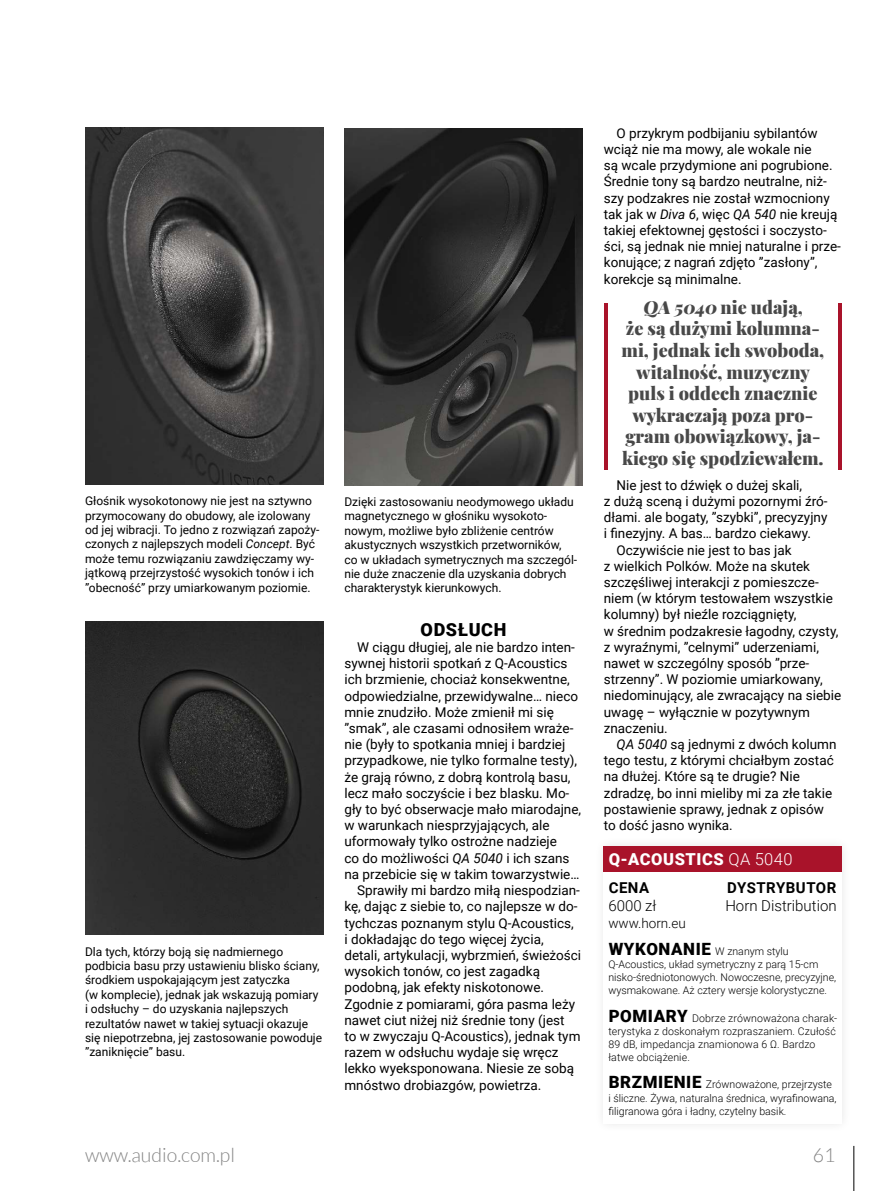
<style>
.page{position:relative;width:893px;height:1191px;background:#fff}
.page>*{position:absolute;margin:0;border:0;box-sizing:border-box;transform-origin:0 0}
.t1{font:300 19.5px "Lato";color:#858585}
.t2{font:900 18px/21.6px "Playfair Display";color:#484848;text-align:center}
.t3{font:900 18px "Roboto";letter-spacing:.035em;color:#000}
.t4{font:900 16.5px "Roboto";letter-spacing:.035em;color:#fff}
.t5{font:300 15px "Roboto";color:#000}
.t6{font:700 15px "Roboto";letter-spacing:.035em;color:#000}
.t7{font:13.5px/16.2px "Roboto";color:#000}
.t8{font:300 13.5px "Roboto";color:#000}
.t9{font:12px/14.4px "Roboto";color:#000}
.t10{font:300 10.65px/13.2px "Roboto";color:#000}
.s1{font-style:italic}
.s2{font-weight:300}
.s3{font-weight:900;font-size:16.95px}
</style>
<div class="page">
<hr style="left:854px;top:1145px;width:1px;height:46px;background:#000">
<div style="left:604px;top:846px;width:238px;height:25px;background:#a9132a"></div>
<hr style="left:604px;top:303px;width:4px;height:166px;background:#a9132a">
<hr style="left:838px;top:303px;width:4px;height:166px;background:#a9132a">
<img style="left:344px;top:128px;width:239px;height:357px">
<img style="left:85px;top:621px;width:238px;height:313px">
<img style="left:85px;top:128px;width:238px;height:357px">
<p class="t9" style="left:85px;top:493px;width:236px">Głośnik wysokotonowy nie jest na sztywno przymocowany do obudowy, ale izolowany od jej wibracji. To jedno z rozwiązań zapoży&shy;czonych z najlepszych modeli <span class="s1">Concept</span>. Być może temu rozwiązaniu zawdzięczamy wy&shy;jątkową przejrzystość wysokich tonów i ich ”obecność” przy umiarkowanym poziomie.</p>
<p class="t9" style="left:85px;top:943px;width:239px">Dla tych, którzy boją się nadmiernego podbicia basu przy ustawieniu blisko ściany, środkiem uspokajającym jest zatyczka<br>(w komplecie), jednak jak wskazują pomiary i odsłuchy – do uzyskania najlepszych rezultatów nawet w takiej sytuacji okazuje się niepotrzebna, jej zastosowanie powoduje ”zaniknięcie” basu.</p>
<p class="t9" style="left:344px;top:494px;width:234px">Dzięki zastosowaniu neodymowego układu magnetycznego w głośniku wysokoto&shy;nowym, możliwe było zbliżenie centrów akustycznych wszystkich przetworników, co w układach symetrycznych ma szczegól&shy;nie duże znaczenie dla uzyskania dobrych charakterystyk kierunkowych.</p>
<h2 class="t3" style="left:421px;top:617px;width:87px">ODSŁUCH</h2>
<p class="t7" style="left:357px;top:638px;width:219px">W ciągu długiej, ale nie bardzo inten-</p>
<p class="t7" style="left:344px;top:655px;width:225px">sywnej historii spotkań z Q-Acoustics</p>
<p class="t7" style="left:344px;top:671px;width:227px">ich brzmienie, chociaż konsekwentne,</p>
<p class="t7" style="left:344px;top:687px;width:235px">odpowiedzialne, przewidywalne… nieco</p>
<p class="t7" style="left:344px;top:703px;width:211px">mnie znudziło. Może zmienił mi się</p>
<p class="t7" style="left:344px;top:719px;width:230px">”smak”, ale czasami odnosiłem wraże-</p>
<p class="t7" style="left:344px;top:736px;width:222px">nie (były to spotkania mniej i bardziej</p>
<p class="t7" style="left:344px;top:752px;width:234px">przypadkowe, nie tylko formalne testy),</p>
<p class="t7" style="left:344px;top:768px;width:228px">że grają równo, z dobrą kontrolą basu,</p>
<p class="t7" style="left:344px;top:784px;width:226px">lecz mało soczyście i bez blasku. Mo-</p>
<p class="t7" style="left:344px;top:800px;width:238px">gły to być obserwacje mało miarodajne,</p>
<p class="t7" style="left:344px;top:817px;width:207px">w warunkach niesprzyjających, ale</p>
<p class="t7" style="left:344px;top:833px;width:214px">uformowały tylko ostrożne nadzieje</p>
<p class="t7" style="left:344px;top:849px;width:227px">co do możliwości <span class="s1">QA 5040</span> i ich szans</p>
<p class="t7" style="left:344px;top:865px;width:237px">na przebicie się w takim towarzystwie…</p>
<p class="t7" style="left:357px;top:881px;width:224px">Sprawiły mi bardzo miłą niespodzian-</p>
<p class="t7" style="left:344px;top:898px;width:235px">kę, dając z siebie to, co najlepsze w do-</p>
<p class="t7" style="left:344px;top:914px;width:231px">tychczas poznanym stylu Q-Acoustics,</p>
<p class="t7" style="left:344px;top:930px;width:201px">i dokładając do tego więcej życia,</p>
<p class="t7" style="left:344px;top:946px;width:238px">detali, artykulacji, wybrzmień, świeżości</p>
<p class="t7" style="left:344px;top:962px;width:197px">wysokich tonów, co jest zagadką</p>
<p class="t7" style="left:344px;top:979px;width:201px">podobną, jak efekty niskotonowe.</p>
<p class="t7" style="left:344px;top:995px;width:232px">Zgodnie z pomiarami, góra pasma leży</p>
<p class="t7" style="left:344px;top:1011px;width:222px">nawet ciut niżej niż średnie tony (jest</p>
<p class="t7" style="left:344px;top:1027px;width:238px">to w zwyczaju Q-Acoustics), jednak tym</p>
<p class="t7" style="left:344px;top:1043px;width:216px">razem w odsłuchu wydaje się wręcz</p>
<p class="t7" style="left:344px;top:1060px;width:231px">lekko wyeksponowana. Niesie ze sobą</p>
<p class="t7" style="left:344px;top:1076px;width:199px">mnóstwo drobiazgów, powietrza.</p>
<p class="t7" style="left:604px;top:124px;width:239px;text-indent:13px">O przykrym podbijaniu sybilantów wciąż nie ma mowy, ale wokale nie<br>są wcale przydymione ani pogrubione.<br>Średnie tony są bardzo neutralne, niż&shy;szy podzakres nie został wzmocniony tak jak w <span class="s1">Diva 6</span>, więc <span class="s1">QA 540</span> nie kreują takiej efektownej gęstości i soczysto&shy;ści, są jednak nie mniej naturalne i prze&shy;konujące; z nagrań zdjęto ”zasłony”, korekcje są minimalne.</p>
<h2 class="t2" style="left:621px;top:294px;width:204px">QA 5040 nie udają,<br>że są dużymi kolumna&shy;mi, jednak ich swoboda, witalność, muzyczny puls i oddech znacznie wykraczają poza pro&shy;gram obowiązkowy, ja&shy;kiego się spodziewałem.</h2>
<p class="t7" style="left:617px;top:476px;width:187px">Nie jest to dźwięk o dużej skali,</p>
<p class="t7" style="left:604px;top:492px;width:225px">z dużą sceną i dużymi pozornymi źró-</p>
<p class="t7" style="left:604px;top:508px;width:225px">dłami. ale bogaty, ”szybki”, precyzyjny</p>
<p class="t7" style="left:604px;top:525px;width:209px">i finezyjny. A bas… bardzo ciekawy.</p>
<p class="t7" style="left:617px;top:541px;width:176px">Oczywiście nie jest to bas jak</p>
<p class="t7" style="left:604px;top:557px;width:208px">z wielkich Polków. Może na skutek</p>
<p class="t7" style="left:604px;top:573px;width:216px">szczęśliwej interakcji z pomieszcze-</p>
<p class="t7" style="left:604px;top:589px;width:231px">niem (w którym testowałem wszystkie</p>
<p class="t7" style="left:604px;top:606px;width:194px">kolumny) był nieźle rozciągnięty,</p>
<p class="t7" style="left:604px;top:622px;width:236px">w średnim podzakresie łagodny, czysty,</p>
<p class="t7" style="left:604px;top:638px;width:217px">z wyraźnymi, ”celnymi” uderzeniami,</p>
<p class="t7" style="left:604px;top:654px;width:207px">nawet w szczególny sposób ”prze-</p>
<p class="t7" style="left:604px;top:670px;width:220px">strzenny”. W poziomie umiarkowany,</p>
<p class="t7" style="left:604px;top:687px;width:239px">niedominujący, ale zwracający na siebie</p>
<p class="t7" style="left:604px;top:703px;width:208px">uwagę – wyłącznie w pozytywnym</p>
<p class="t7" style="left:604px;top:719px;width:66px">znaczeniu.</p>
<p class="t7" style="left:617px;top:735px;width:221px"><span class="s1">QA 5040</span> są jednymi z dwóch kolumn</p>
<p class="t7" style="left:604px;top:751px;width:231px">tego testu, z którymi chciałbym zostać</p>
<p class="t7" style="left:604px;top:768px;width:198px">na dłużej. Które są te drugie? Nie</p>
<p class="t7" style="left:604px;top:784px;width:230px">zdradzę, bo inni mieliby mi za złe takie</p>
<p class="t7" style="left:604px;top:800px;width:222px">postawienie sprawy, jednak z opisów</p>
<p class="t7" style="left:604px;top:816px;width:131px">to dość jasno wynika.</p>
<p class="t4" style="left:609px;top:847px;width:185px">Q-ACOUSTICS <span class="s2">QA 5040</span></p>
<p class="t6" style="left:609px;top:877px;width:42px">CENA</p>
<p class="t6" style="left:727px;top:877px;width:111px">DYSTRYBUTOR</p>
<p class="t5" style="left:608px;top:895px;width:50px">6000 zł</p>
<p class="t5" style="left:725px;top:895px;width:113px">Horn Distribution</p>
<p class="t8" style="left:608px;top:913px;width:79px">www.horn.eu</p>
<p class="t10" style="left:608px;top:944px;width:229px"><span class="s3">WYKONANIE</span> W znanym stylu Q-Acoustics, układ symetryczny z parą 15-cm nisko-średniotonowych. Nowoczesne, precyzyjne, wysmakowane. Aż cztery wersje kolorystyczne.</p>
<p class="t10" style="left:608px;top:1010px;width:230px"><span class="s3">POMIARY</span> Dobrze zrównoważona charak&shy;terystyka z doskonałym rozpraszaniem. Czułość 89 dB, impedancja znamionowa 6 Ω. Bardzo łatwe obciążenie.</p>
<p class="t10" style="left:608px;top:1077px;width:230px"><span class="s3">BRZMIENIE</span> Zrównoważone, przejrzyste i śliczne. Żywa, naturalna średnica, wyrafinowana, filigranowa góra i ładny, czytelny basik.</p>
<h1 class="t1" style="left:85px;top:1144px;width:151px">www.audio.com.pl</h1>
<h1 class="t1" style="left:813px;top:1144px;width:24px">61</h1>
</div>
